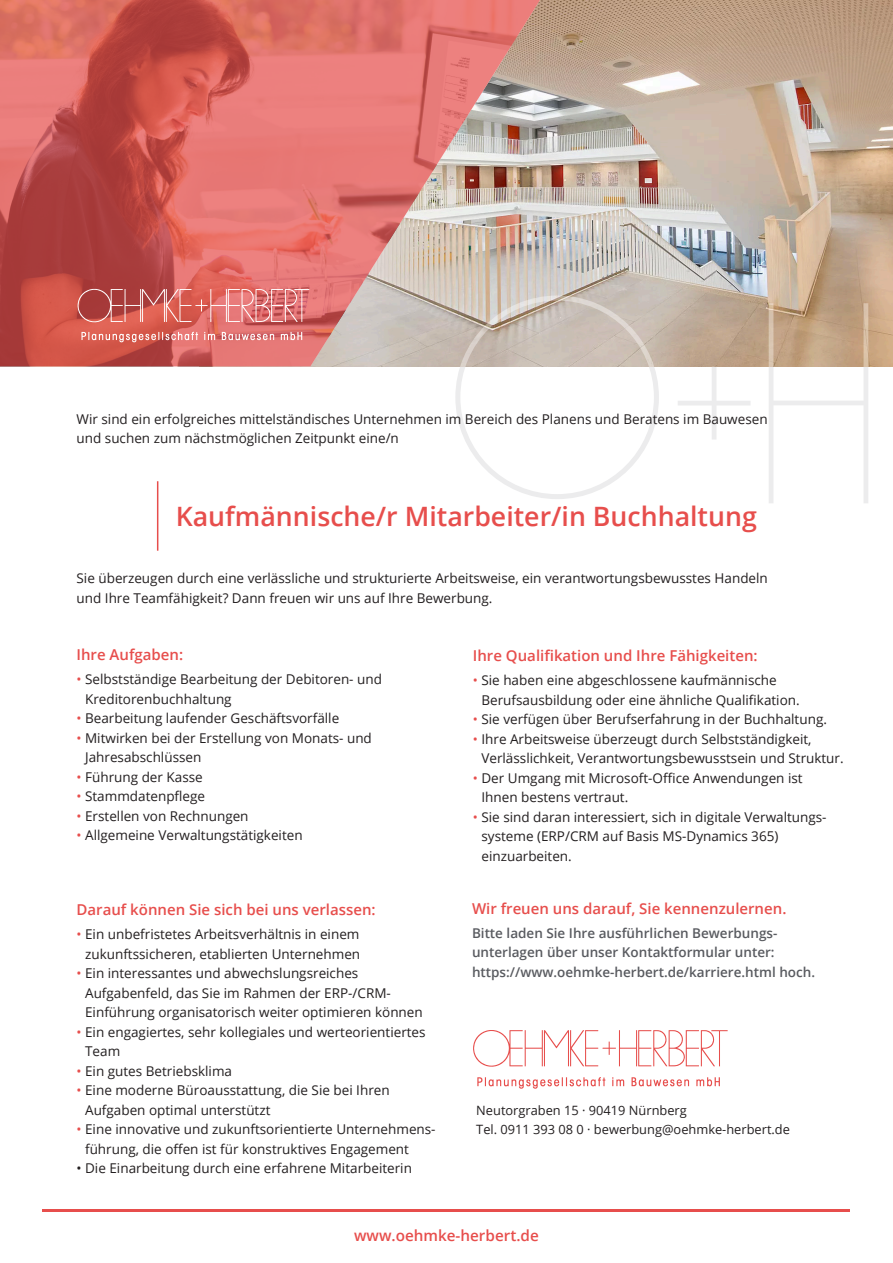
<style>
.page{position:relative;width:893px;height:1263px;background:#fff}
.page>*{position:absolute;margin:0;border:0;box-sizing:border-box;transform-origin:0 0}
.t1{font:600 26.7px "Open Sans";color:#e74e4c}
.t2{font:600 15.3px "Open Sans";color:#e74e4c}
.t3{font:600 15px "Open Sans";color:#e74e4c}
.t4{font:13.5px/19.5px "Open Sans";color:#231f20}
.t5{font:600 13.5px/19.5px "Open Sans";color:#595b60}
.t6{font:12.9px/19.2px "Open Sans";color:#231f20}
.s1{color:#e74e4c}
</style>
<div class="page">
<img style="left:595px;top:0;width:298px;height:366px">
<svg style="left:0;top:0;width:595px;height:366px;background:#d17b75"></svg>
<hr style="left:43px;top:1210px;width:807px;height:2px;background:#e74e4c">
<svg style="left:455px;top:296px;width:204px;height:203px"></svg>
<svg style="left:769px;top:303px;width:99px;height:200px"></svg>
<svg style="left:678px;top:367px;width:72px;height:72px"></svg>
<hr style="left:157px;top:481px;width:1px;height:70px;background:#e74e4c">
<svg style="left:77px;top:288px;width:232px;height:35px;background:#d26c68"></svg>
<svg style="left:281px;top:332px;width:21px;height:8px"></svg>
<svg style="left:222px;top:332px;width:52px;height:8px"></svg>
<svg style="left:81px;top:332px;width:117px;height:10px"></svg>
<svg style="left:204px;top:332px;width:11px;height:8px"></svg>
<svg style="left:473px;top:1030px;width:255px;height:37px"></svg>
<svg style="left:696px;top:1077px;width:24px;height:9px"></svg>
<svg style="left:631px;top:1077px;width:58px;height:10px"></svg>
<svg style="left:477px;top:1077px;width:128px;height:12px"></svg>
<svg style="left:612px;top:1077px;width:12px;height:9px"></svg>
<p class="t4" style="left:77px;top:409px;width:693px">Wir sind ein erfolgreiches mittelständisches Unternehmen im Bereich des Planens und Beratens im Bauwesen und suchen zum nächstmöglichen Zeitpunkt eine/n</p>
<h1 class="t1" style="left:176px;top:498px;width:583px">Kaufmännische/r Mitarbeiter/in Buchhaltung</h1>
<p class="t4" style="left:77px;top:568px;width:693px">Sie überzeugen durch eine verlässliche und strukturierte Arbeitsweise, ein verantwortungsbewusstes Handeln und Ihre Teamfähigkeit? Dann freuen wir uns auf Ihre Bewerbung.</p>
<p class="t3" style="left:77px;top:645px;width:108px">Ihre Aufgaben:</p>
<p class="t4" style="left:85px;top:669px;width:298px;text-indent:-9px"><span class="s1">•</span> Selbstständige Bearbeitung der Debitoren- und<br>Kreditorenbuchhaltung</p>
<p class="t4" style="left:77px;top:708px;width:264px"><span class="s1">•</span> Bearbeitung laufender Geschäftsvorfälle</p>
<p class="t4" style="left:85px;top:727px;width:288px;text-indent:-9px"><span class="s1">•</span> Mitwirken bei der Erstellung von Monats- und<br>Jahresabschlüssen</p>
<p class="t4" style="left:77px;top:766px;width:128px"><span class="s1">•</span> Führung der Kasse</p>
<p class="t4" style="left:77px;top:786px;width:130px"><span class="s1">•</span> Stammdatenpflege</p>
<p class="t4" style="left:77px;top:805px;width:174px"><span class="s1">•</span> Erstellen von Rechnungen</p>
<p class="t4" style="left:77px;top:825px;width:228px"><span class="s1">•</span> Allgemeine Verwaltungstätigkeiten</p>
<p class="t3" style="left:77px;top:900px;width:301px">Darauf können Sie sich bei uns verlassen:</p>
<p class="t4" style="left:77px;top:924px;width:285px;text-align:right"><span class="s1">•</span> Ein unbefristetes Arbeitsverhältnis in einem zukunftssicheren, etablierten Unternehmen</p>
<p class="t4" style="left:85px;top:963px;width:339px;text-indent:-9px"><span class="s1">•</span> Ein interessantes und abwechslungsreiches<br>Aufgabenfeld, das Sie im Rahmen der ERP-/CRM-<br>Einführung organisatorisch weiter optimieren können</p>
<p class="t4" style="left:85px;top:1021px;width:342px;text-indent:-9px"><span class="s1">•</span> Ein engagiertes, sehr kollegiales und werteorientiertes<br>Team</p>
<p class="t4" style="left:77px;top:1060px;width:157px"><span class="s1">•</span> Ein gutes Betriebsklima</p>
<p class="t4" style="left:85px;top:1080px;width:306px;text-indent:-9px"><span class="s1">•</span> Eine moderne Büroausstattung, die Sie bei Ihren<br>Aufgaben optimal unterstützt</p>
<p class="t4" style="left:85px;top:1119px;width:352px;text-indent:-9px"><span class="s1">•</span> Eine innovative und zukunftsorientierte Unternehmens&shy;führung, die offen ist für konstruktives Engagement</p>
<p class="t4" style="left:77px;top:1158px;width:337px">• Die Einarbeitung durch eine erfahrene Mitarbeiterin</p>
<p class="t3" style="left:473px;top:646px;width:286px">Ihre Qualifikation und Ihre Fähigkeiten:</p>
<p class="t4" style="left:481px;top:670px;width:320px;text-indent:-9px"><span class="s1">•</span> Sie haben eine abgeschlossene kaufmännische<br>Berufsausbildung oder eine ähnliche Qualifikation.</p>
<p class="t4" style="left:473px;top:709px;width:356px"><span class="s1">•</span> Sie verfügen über Berufserfahrung in der Buchhaltung.</p>
<p class="t4" style="left:481px;top:729px;width:364px;text-indent:-9px"><span class="s1">•</span> Ihre Arbeitsweise überzeugt durch Selbstständigkeit,<br>Verlässlichkeit, Verantwortungsbewusstsein und Struktur.</p>
<p class="t4" style="left:481px;top:768px;width:323px;text-indent:-9px"><span class="s1">•</span> Der Umgang mit Microsoft-Office Anwendungen ist<br>Ihnen bestens vertraut.</p>
<p class="t4" style="left:481px;top:807px;width:347px;text-indent:-9px"><span class="s1">•</span> Sie sind daran interessiert, sich in digitale Verwaltungs&shy;systeme (ERP/CRM auf Basis MS-Dynamics 365) einzuarbeiten.</p>
<p class="t3" style="left:472px;top:898px;width:316px">Wir freuen uns darauf, Sie kennenzulernen.</p>
<p class="t5" style="left:472px;top:923px;width:345px">Bitte laden Sie Ihre ausführlichen Bewerbungs-- unterlagen über unser Kontaktformular unter: https://www.oehmke-herbert.de/karriere.html hoch.</p>
<p class="t6" style="left:476px;top:1100px;width:315px">Neutorgraben 15 · 90419 Nürnberg<br>Tel. 0911 393 08 0 · bewerbung@oehmke-herbert.de</p>
<p class="t2" style="left:354px;top:1224px;width:186px">www.oehmke-herbert.de</p>
</div>
